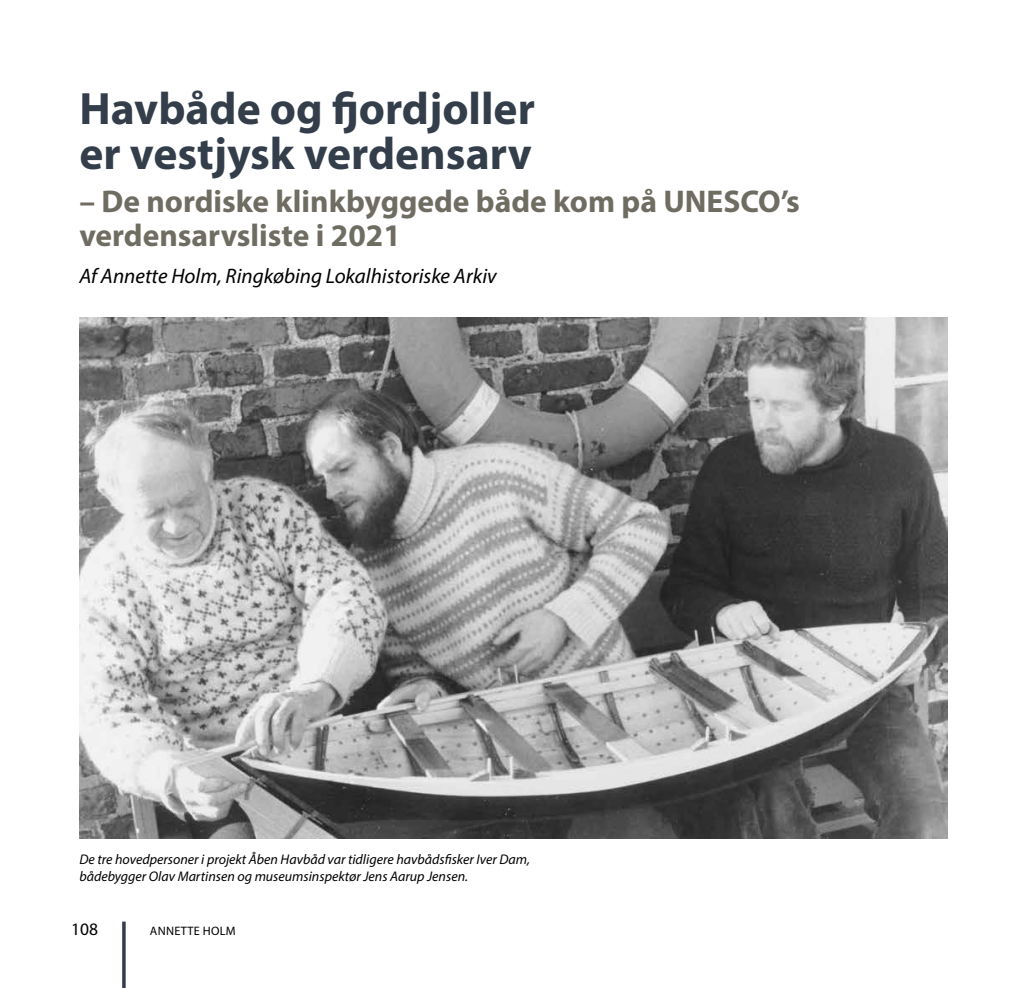
<style>
.page{position:relative;width:1032px;height:988px;background:#fff}
.page>*{position:absolute;margin:0;border:0;box-sizing:border-box;transform-origin:0 0}
.t1{font:700 45.5px/45.5px "Myriad Pro";color:#333e4a}
.t2{font:700 31.5px/33.2px "Myriad Pro";color:#6f6c62}
.t3{font:italic 21px "Myriad Pro";color:#000}
.t4{font:17.5px "Myriad Pro";color:#000}
.t5{font:italic 14px/16.8px "Myriad Pro";color:#000}
.t6{font:12.25px "Myriad Pro";letter-spacing:.02em;color:#000}
</style>
<div class="page">
<svg style="left:122px;top:921px;width:4px;height:66px"></svg>
<img style="left:79px;top:317px;width:868px;height:521px">
<h1 class="t1" style="left:79px;top:84px;width:457px">Havbåde og fjordjoller er vestjysk verdensarv</h1>
<h2 class="t2" style="left:79px;top:184px;width:722px">– De nordiske klinkbyggede både kom på UNESCO’s verdensarvsliste i 2021</h2>
<h3 class="t3" style="left:79px;top:263px;width:419px">Af Annette Holm, Ringkøbing Lokalhistoriske Arkiv</h3>
<p class="t5" style="left:79px;top:850px;width:452px">De tre hovedpersoner i projekt Åben Havbåd var tidligere havbådsfisker Iver Dam, bådebygger Olav Martinsen og museumsinspektør Jens Aarup Jensen.</p>
<p class="t4" style="left:71px;top:917px;width:28px">108</p>
<p class="t6" style="left:150px;top:923px;width:87px">ANNETTE HOLM</p>
</div>
